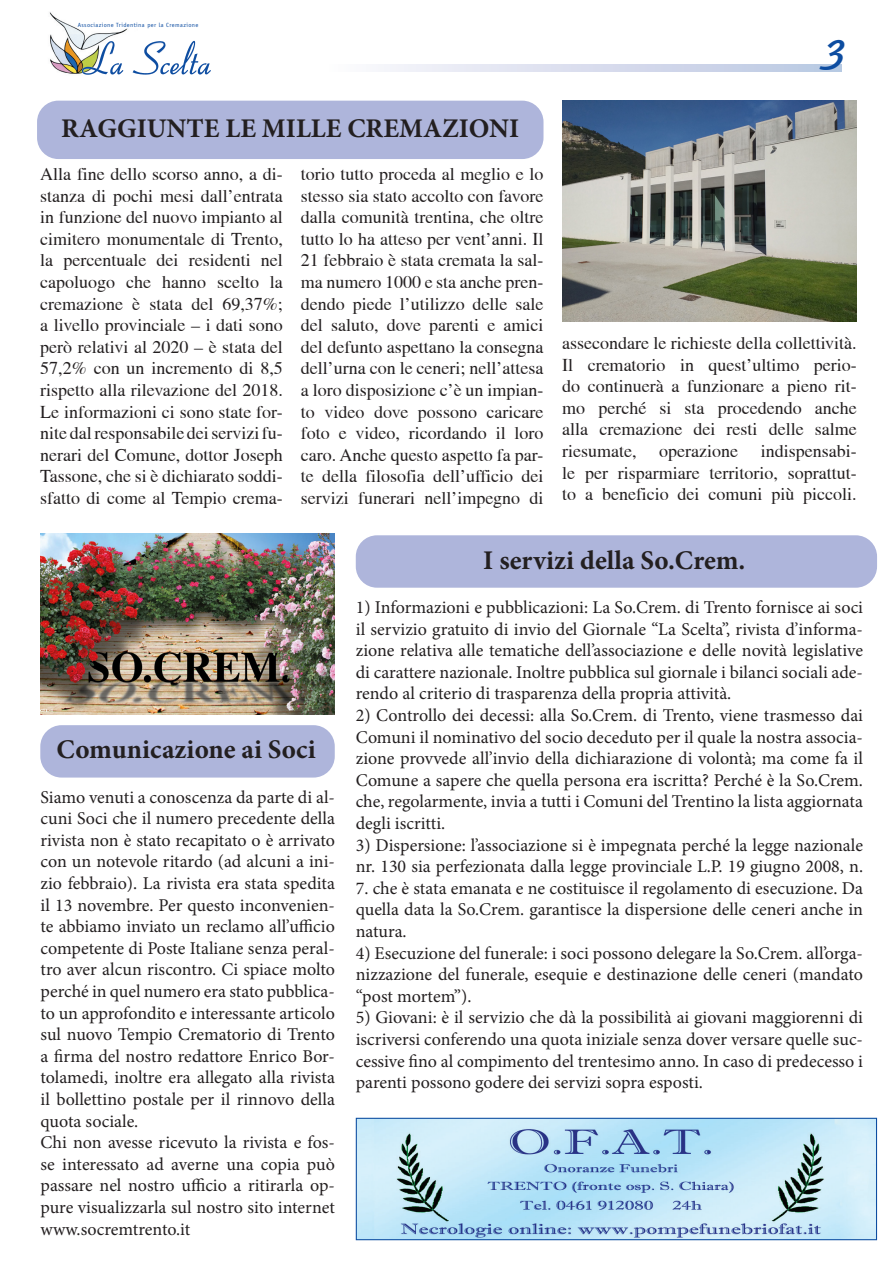
<style>
.page{position:relative;width:893px;height:1263px;background:#fff}
.page>*{position:absolute;margin:0;border:0;box-sizing:border-box;transform-origin:0 0}
.t1{font:48px "Jikharev";color:#0d4da1}
.t2{font:700 27px "Minion Pro";color:#231f20}
.t3{font:18px/21.6px "Minion Pro";color:#231f20;text-align:justify}
.t4{font:18px/21.6px "Times";color:#231f20;text-align:justify}
.t5{font:6px "Officina San ITC";letter-spacing:.06em;color:#0d4da1;scale:1.04 1}
</style>
<div class="page">
<svg style="left:384px;top:65px;width:458px;height:6px;background:#d6dced"></svg>
<img style="left:49px;top:12px;width:79px;height:62px">
<img style="left:82px;top:40px;width:129px;height:35px">
<div style="left:37px;top:101px;width:506px;height:58px;background:#aeb5db;border-radius:21px"></div>
<img style="left:562px;top:101px;width:295px;height:220px">
<img style="left:358px;top:1120px;width:517px;height:118px">
<div style="left:356px;top:1118px;width:521px;height:122px;border:1px solid #0d4da1"></div>
<div style="left:356px;top:535px;width:521px;height:53px;background:#aeb5db;border-radius:21px"></div>
<div style="left:40px;top:725px;width:295px;height:52px;background:#aeb5db;border-radius:21px"></div>
<img style="left:40px;top:533px;width:295px;height:182px">
<p class="t5" style="left:78px;top:22px;width:118px">Associazione Tridentina per la Cremazione</p>
<h1 class="t1" style="left:818px;top:29px;width:26px">3</h1>
<p class="t2" style="left:61px;top:110px;width:460px">RAGGIUNTE LE MILLE CREMAZIONI</p>
<p class="t4" style="left:40px;top:163px;width:244px">Alla fine dello scorso anno, a di&shy;stanza di pochi mesi dall’entrata in funzione del nuovo impianto al cimitero monumentale di Trento, la percentuale dei residenti nel capoluogo che hanno scelto la cremazione è stata del 69,37%; a livello provinciale – i dati sono però relativi al 2020 – è stata del 57,2% con un incremento di 8,5 rispetto alla rilevazione del 2018.</p>
<p class="t4" style="left:40px;top:401px;width:244px">Le informazioni ci sono state for&shy;nite dal responsabile dei servizi fu&shy;nerari del Comune, dottor Joseph Tassone, che si è dichiarato soddi&shy;sfatto di come al Tempio crema-</p>
<p class="t4" style="left:301px;top:163px;width:244px">torio tutto proceda al meglio e lo stesso sia stato accolto con favore dalla comunità trentina, che oltre tutto lo ha atteso per vent’anni. Il 21 febbraio è stata cremata la sal&shy;ma numero 1000 e sta anche pren&shy;dendo piede l’utilizzo delle sale del saluto, dove parenti e amici del defunto aspettano la consegna dell’urna con le ceneri; nell’attesa a loro disposizione c’è un impian&shy;to video dove possono caricare foto e video, ricordando il loro caro. Anche questo aspetto fa par&shy;te della filosofia dell’ufficio dei servizi funerari nell’impegno di</p>
<p class="t4" style="left:562px;top:332px;width:296px">assecondare le richieste della collettività.</p>
<p class="t4" style="left:562px;top:354px;width:296px">Il crematorio in quest’ultimo perio&shy;do continuerà a funzionare a pieno rit&shy;mo perché si sta procedendo anche alla cremazione dei resti delle salme riesumate, operazione indispensabi&shy;le per risparmiare territorio, soprattut&shy;to a beneficio dei comuni più piccoli.</p>
<p class="t2" style="left:57px;top:731px;width:261px">Comunicazione ai Soci</p>
<p class="t3" style="left:40px;top:786px;width:296px">Siamo venuti a conoscenza da parte di al&shy;cuni Soci che il numero precedente della rivista non è stato recapitato o è arrivato con un notevole ritardo (ad alcuni a ini&shy;zio febbraio). La rivista era stata spedita il 13 novembre. Per questo inconvenien&shy;te abbiamo inviato un reclamo all’ufficio competente di Poste Italiane senza peral&shy;tro aver alcun riscontro. Ci spiace molto perché in quel numero era stato pubblica&shy;to un approfondito e interessante articolo sul nuovo Tempio Crematorio di Trento a firma del nostro redattore Enrico Bor&shy;tolamedi, inoltre era allegato alla rivista il bollettino postale per il rinnovo della quota sociale.</p>
<p class="t3" style="left:40px;top:1132px;width:296px">Chi non avesse ricevuto la rivista e fos&shy;se interessato ad averne una copia può passare nel nostro ufficio a ritirarla op&shy;pure visualizzarla sul nostro sito internet www.socremtrento.it</p>
<p class="t2" style="left:483px;top:541px;width:264px">I servizi della So.Crem.</p>
<p class="t3" style="left:356px;top:596px;width:509px">1) Informazioni e pubblicazioni: La So.Crem. di Trento fornisce ai soci il servizio gratuito di invio del Giornale “La Scelta”, rivista d’informa&shy;zione relativa alle tematiche dell’associazione e delle novità legislative di carattere nazionale. Inoltre pubblica sul giornale i bilanci sociali ade&shy;rendo al criterio di trasparenza della propria attività.</p>
<p class="t3" style="left:356px;top:704px;width:509px">2) Controllo dei decessi: alla So.Crem. di Trento, viene trasmesso dai Comuni il nominativo del socio deceduto per il quale la nostra associa&shy;zione provvede all’invio della dichiarazione di volontà; ma come fa il Comune a sapere che quella persona era iscritta? Perché è la So.Crem. che, regolarmente, invia a tutti i Comuni del Trentino la lista aggiornata degli iscritti.</p>
<p class="t3" style="left:356px;top:834px;width:509px">3) Dispersione: l’associazione si è impegnata perché la legge nazionale nr. 130 sia perfezionata dalla legge provinciale L.P. 19 giugno 2008, n.</p>
<p class="t3" style="left:356px;top:877px;width:509px">7. che è stata emanata e ne costituisce il regolamento di esecuzione. Da quella data la So.Crem. garantisce la dispersione delle ceneri anche in natura.</p>
<p class="t3" style="left:356px;top:942px;width:509px">4) Esecuzione del funerale: i soci possono delegare la So.Crem. all’orga&shy;nizzazione del funerale, esequie e destinazione delle ceneri (mandato “post mortem”).</p>
<p class="t3" style="left:356px;top:1007px;width:509px">5) Giovani: è il servizio che dà la possibilità ai giovani maggiorenni di iscriversi conferendo una quota iniziale senza dover versare quelle suc&shy;cessive fino al compimento del trentesimo anno. In caso di predecesso i parenti possono godere dei servizi sopra esposti.</p>
</div>
